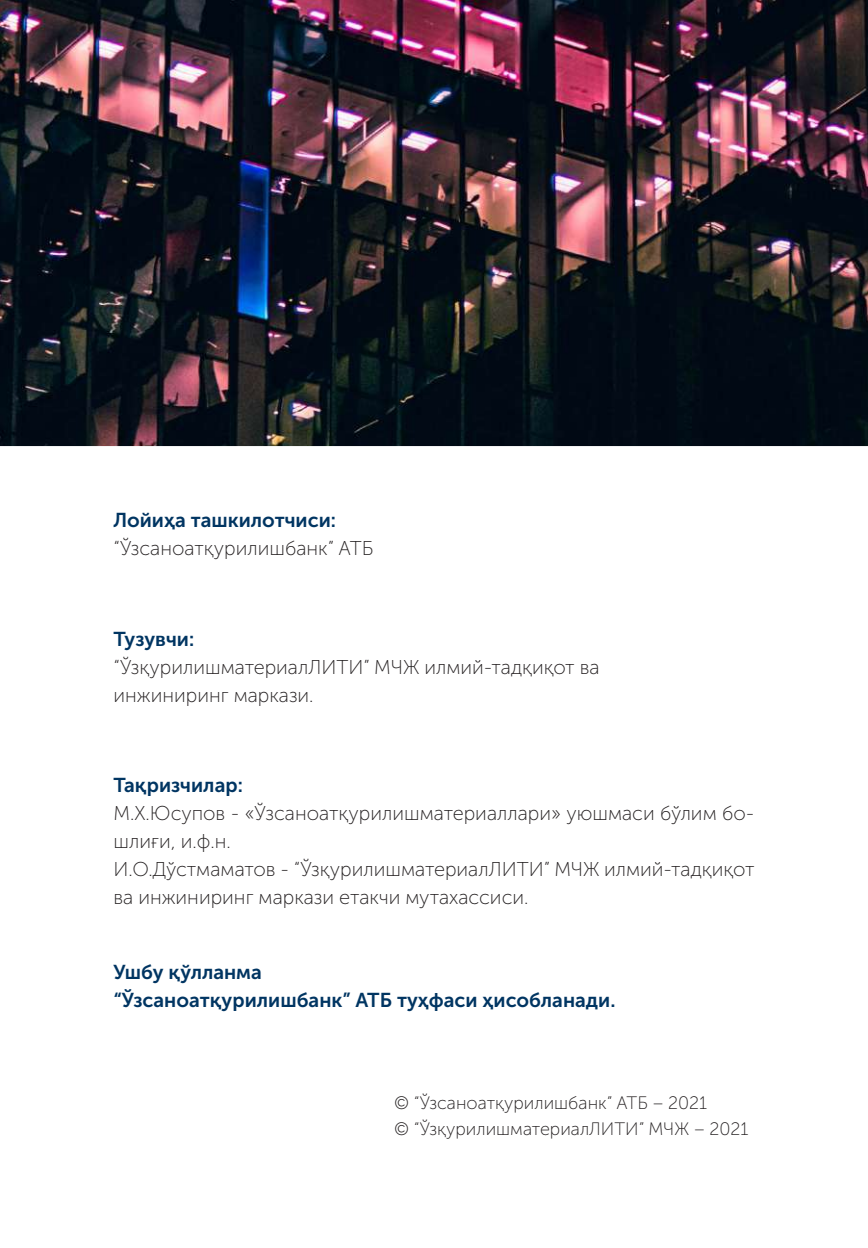
<style>
.page{position:relative;width:868px;height:1248px;background:#fff}
.page>*{position:absolute;margin:0;border:0;box-sizing:border-box;transform-origin:0 0}
.t1{font:20px/28px "Museo Sans Cyrl 100";color:#231f20}
.t2{font:20px/28px "Museo Sans Cyrl 700";color:#003562}
.t3{font:18px/26px "Museo Sans Cyrl 100";color:#231f20}
</style>
<div class="page">
<img style="left:0;top:0;width:867px;height:446px">
<p class="t2" style="left:113px;top:506px;width:224px">Лойиҳа ташкилотчиси:</p>
<p class="t1" style="left:113px;top:534px;width:261px">“Ўзсаноатқурилишбанк” АТБ</p>
<p class="t2" style="left:113px;top:624px;width:82px">Тузувчи:</p>
<p class="t1" style="left:113px;top:653px;width:487px">“ЎзқурилишматериалЛИТИ” МЧЖ илмий-тадқиқот ва инжиниринг маркази.</p>
<p class="t2" style="left:113px;top:771px;width:131px">Тақризчилар:</p>
<p class="t1" style="left:113px;top:799px;width:642px">М.Х.Юсупов - «Ўзсаноатқурилишматериаллари» уюшмаси бўлим бо&shy;шлиғи, и.ф.н.<br>И.О.Дўстмаматов - “ЎзқурилишматериалЛИТИ” МЧЖ илмий-тадқиқот ва инжиниринг маркази етакчи мутахассиси.</p>
<p class="t2" style="left:113px;top:958px;width:503px">Ушбу қўлланма<br>“Ўзсаноатқурилишбанк” АТБ туҳфаси ҳисобланади.</p>
<p class="t3" style="left:394px;top:1089px;width:356px">© “Ўзсаноатқурилишбанк” АТБ – 2021<br>© “ЎзқурилишматериалЛИТИ” МЧЖ – 2021</p>
</div>
